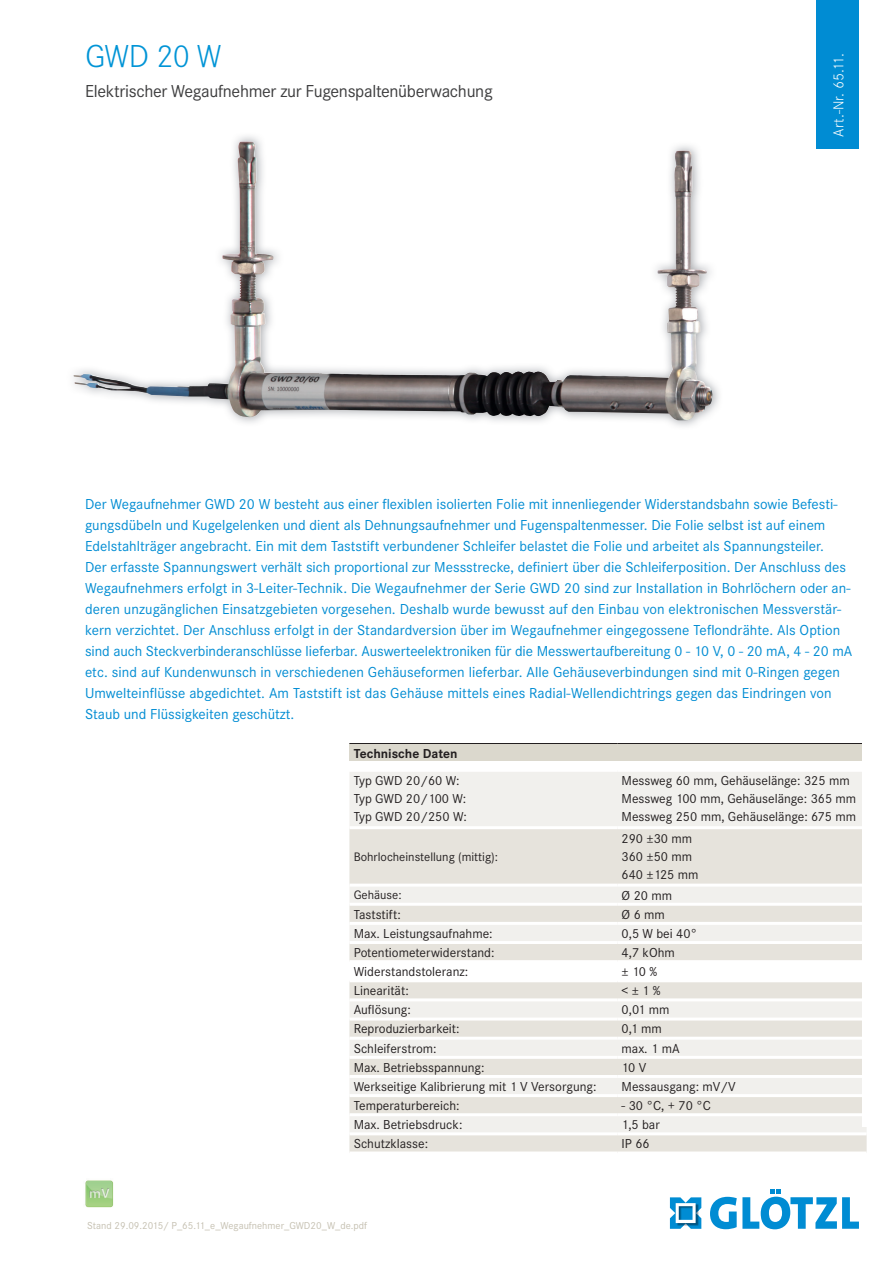
<style>
.page{position:relative;width:893px;height:1263px;background:#fff}
.page>*{position:absolute;margin:0;border:0;box-sizing:border-box;transform-origin:0 0}
.t1{font:300 33px "Corporate S";color:#0094d6}
.t2{font:18px "Corporate S";letter-spacing:-.02em;color:#3e3e3f}
.t3{font:15px/21px "Corporate S";color:#008cd3}
.t4{font:300 15px "Corporate S";letter-spacing:.01em;color:#fff}
.t5{font:13.5px/18px "Corporate S";color:#231f20}
.t6{font:700 13.5px "Corporate S";color:#231f20}
.t7{font:12.75px "Corporate S";color:#231f20}
.t8{font:10.5px "Corporate S";color:#c5c0b1}
</style>
<div class="page">
<div style="left:816px;top:0;width:43px;height:149px;background:#008cd3"></div>
<div style="left:349px;top:743px;width:518px;height:17px;background:#dbd8cd"></div>
<div style="left:349px;top:772px;width:513px;height:54px;background:#f1f0ed"></div>
<svg style="left:349px;top:829px;width:518px;height:322px;background:#eae8e2"></svg>
<svg style="left:349px;top:963px;width:513px;height:16px"></svg>
<hr style="left:349px;top:743px;width:268px;height:1px;background:#231f20">
<hr style="left:617px;top:743px;width:250px;height:1px;background:#231f20">
<hr style="left:349px;top:883px;width:268px;height:3px;background:#fff">
<hr style="left:617px;top:883px;width:250px;height:3px;background:#fff">
<hr style="left:349px;top:903px;width:268px;height:3px;background:#fff">
<hr style="left:617px;top:903px;width:250px;height:3px;background:#fff">
<hr style="left:349px;top:922px;width:268px;height:3px;background:#fff">
<hr style="left:617px;top:922px;width:250px;height:3px;background:#fff">
<hr style="left:349px;top:979px;width:268px;height:3px;background:#fff">
<hr style="left:617px;top:979px;width:250px;height:3px;background:#fff">
<hr style="left:349px;top:998px;width:268px;height:3px;background:#fff">
<hr style="left:617px;top:998px;width:250px;height:3px;background:#fff">
<hr style="left:349px;top:1017px;width:268px;height:3px;background:#fff">
<hr style="left:617px;top:1017px;width:250px;height:3px;background:#fff">
<hr style="left:349px;top:1037px;width:268px;height:3px;background:#fff">
<hr style="left:617px;top:1037px;width:250px;height:3px;background:#fff">
<hr style="left:349px;top:1056px;width:268px;height:3px;background:#fff">
<hr style="left:617px;top:1056px;width:250px;height:3px;background:#fff">
<hr style="left:349px;top:1075px;width:268px;height:3px;background:#fff">
<hr style="left:617px;top:1075px;width:250px;height:3px;background:#fff">
<hr style="left:349px;top:1094px;width:268px;height:3px;background:#fff">
<hr style="left:617px;top:1094px;width:250px;height:3px;background:#fff">
<hr style="left:349px;top:1113px;width:268px;height:3px;background:#fff">
<hr style="left:617px;top:1113px;width:250px;height:3px;background:#fff">
<hr style="left:349px;top:1132px;width:268px;height:3px;background:#fff">
<hr style="left:617px;top:1132px;width:250px;height:3px;background:#fff">
<hr style="left:349px;top:941px;width:268px;height:3px;background:#fff">
<hr style="left:617px;top:941px;width:250px;height:3px;background:#fff">
<hr style="left:349px;top:960px;width:268px;height:3px;background:#fff">
<hr style="left:617px;top:960px;width:250px;height:3px;background:#fff">
<div style="left:862px;top:665px;width:14px;height:462px;background:#fff"></div>
<img style="left:73px;top:136px;width:646px;height:290px">
<img style="left:74px;top:142px;width:393px;height:275px">
<img style="left:85px;top:1180px;width:29px;height:28px">
<svg style="left:670px;top:1197px;width:31px;height:32px"></svg>
<svg style="left:710px;top:1189px;width:149px;height:40px"></svg>
<h1 class="t1" style="left:85px;top:38px;width:138px">GWD 20 W</h1>
<p class="t2" style="left:85px;top:81px;width:409px">Elektrischer Wegaufnehmer zur Fugenspaltenüberwachung</p>
<p class="t4" style="left:830px;top:137px;width:85px;rotate:-90deg">Art.-Nr. 65.11.</p>
<p class="t3" style="left:85px;top:493px;width:769px">Der Wegaufnehmer GWD 20 W besteht aus einer flexiblen isolierten Folie mit innenliegender Widerstandsbahn sowie Befesti&shy;gungsdübeln und Kugelgelenken und dient als Dehnungsaufnehmer und Fugenspaltenmesser. Die Folie selbst ist auf einem Edelstahlträger angebracht. Ein mit dem Taststift verbundener Schleifer belastet die Folie und arbeitet als Spannungsteiler.<br>Der erfasste Spannungswert verhält sich proportional zur Messstrecke, definiert über die Schleiferposition. Der Anschluss des Wegaufnehmers erfolgt in 3-Leiter-Technik. Die Wegaufnehmer der Serie GWD 20 sind zur Installation in Bohrlöchern oder an&shy;deren unzugänglichen Einsatzgebieten vorgesehen. Deshalb wurde bewusst auf den Einbau von elektronischen Messverstär&shy;kern verzichtet. Der Anschluss erfolgt in der Standardversion über im Wegaufnehmer eingegossene Teflondrähte. Als Option sind auch Steckverbinderanschlüsse lieferbar. Auswerteelektroniken für die Messwertaufbereitung 0 - 10 V, 0 - 20 mA, 4 - 20 mA etc. sind auf Kundenwunsch in verschiedenen Gehäuseformen lieferbar. Alle Gehäuseverbindungen sind mit 0-Ringen gegen Umwelteinflüsse abgedichtet. Am Taststift ist das Gehäuse mittels eines Radial-Wellendichtrings gegen das Eindringen von Staub und Flüssigkeiten geschützt.</p>
<p class="t6" style="left:354px;top:745px;width:105px">Technische Daten</p>
<p class="t5" style="left:354px;top:771px;width:115px">Typ GWD 20/60 W:<br>Typ GWD 20/100 W:<br>Typ GWD 20/250 W:</p>
<p class="t5" style="left:622px;top:771px;width:236px">Messweg 60 mm, Gehäuselänge: 325 mm<br>Messweg 100 mm, Gehäuselänge: 365 mm<br>Messweg 250 mm, Gehäuselänge: 675 mm</p>
<p class="t7" style="left:354px;top:850px;width:146px">Bohrlocheinstellung (mittig):</p>
<p class="t5" style="left:622px;top:830px;width:78px">290 ±30 mm<br>360 ±50 mm<br>640 ±125 mm</p>
<p class="t7" style="left:354px;top:888px;width:49px">Gehäuse:</p>
<p class="t5" style="left:622px;top:886px;width:52px">Ø 20 mm</p>
<p class="t5" style="left:354px;top:905px;width:49px">Taststift:</p>
<p class="t5" style="left:622px;top:905px;width:45px">Ø 6 mm</p>
<p class="t5" style="left:354px;top:924px;width:141px">Max. Leistungsaufnahme:</p>
<p class="t5" style="left:622px;top:924px;width:77px">0,5 W bei 40°</p>
<p class="t5" style="left:354px;top:943px;width:142px">Potentiometerwiderstand:</p>
<p class="t5" style="left:622px;top:943px;width:55px">4,7 kOhm</p>
<p class="t5" style="left:354px;top:963px;width:116px">Widerstandstoleranz:</p>
<p class="t5" style="left:622px;top:963px;width:37px">± 10 %</p>
<p class="t5" style="left:354px;top:982px;width:57px">Linearität:</p>
<p class="t5" style="left:622px;top:982px;width:41px">&lt; ± 1 %</p>
<p class="t5" style="left:354px;top:1001px;width:59px">Auflösung:</p>
<p class="t5" style="left:622px;top:1001px;width:49px">0,01 mm</p>
<p class="t5" style="left:354px;top:1020px;width:107px">Reproduzierbarkeit:</p>
<p class="t5" style="left:622px;top:1020px;width:42px">0,1 mm</p>
<p class="t5" style="left:354px;top:1039px;width:84px">Schleiferstrom:</p>
<p class="t5" style="left:622px;top:1039px;width:60px">max. 1 mA</p>
<p class="t5" style="left:354px;top:1058px;width:132px">Max. Betriebsspannung:</p>
<p class="t5" style="left:622px;top:1058px;width:26px">10 V</p>
<p class="t5" style="left:354px;top:1077px;width:244px">Werkseitige Kalibrierung mit 1 V Versorgung:</p>
<p class="t5" style="left:622px;top:1077px;width:116px">Messausgang: mV/V</p>
<p class="t5" style="left:354px;top:1096px;width:107px">Temperaturbereich:</p>
<p class="t5" style="left:622px;top:1096px;width:91px">- 30 °C, + 70 °C</p>
<p class="t5" style="left:354px;top:1116px;width:110px">Max. Betriebsdruck:</p>
<p class="t5" style="left:622px;top:1116px;width:40px">1,5 bar</p>
<p class="t5" style="left:354px;top:1135px;width:76px">Schutzklasse:</p>
<p class="t5" style="left:622px;top:1135px;width:30px">IP 66</p>
<p class="t8" style="left:87px;top:1220px;width:281px">Stand 29.09.2015/ P_65.11_e_Wegaufnehmer_GWD20_W_de.pdf</p>
</div>
